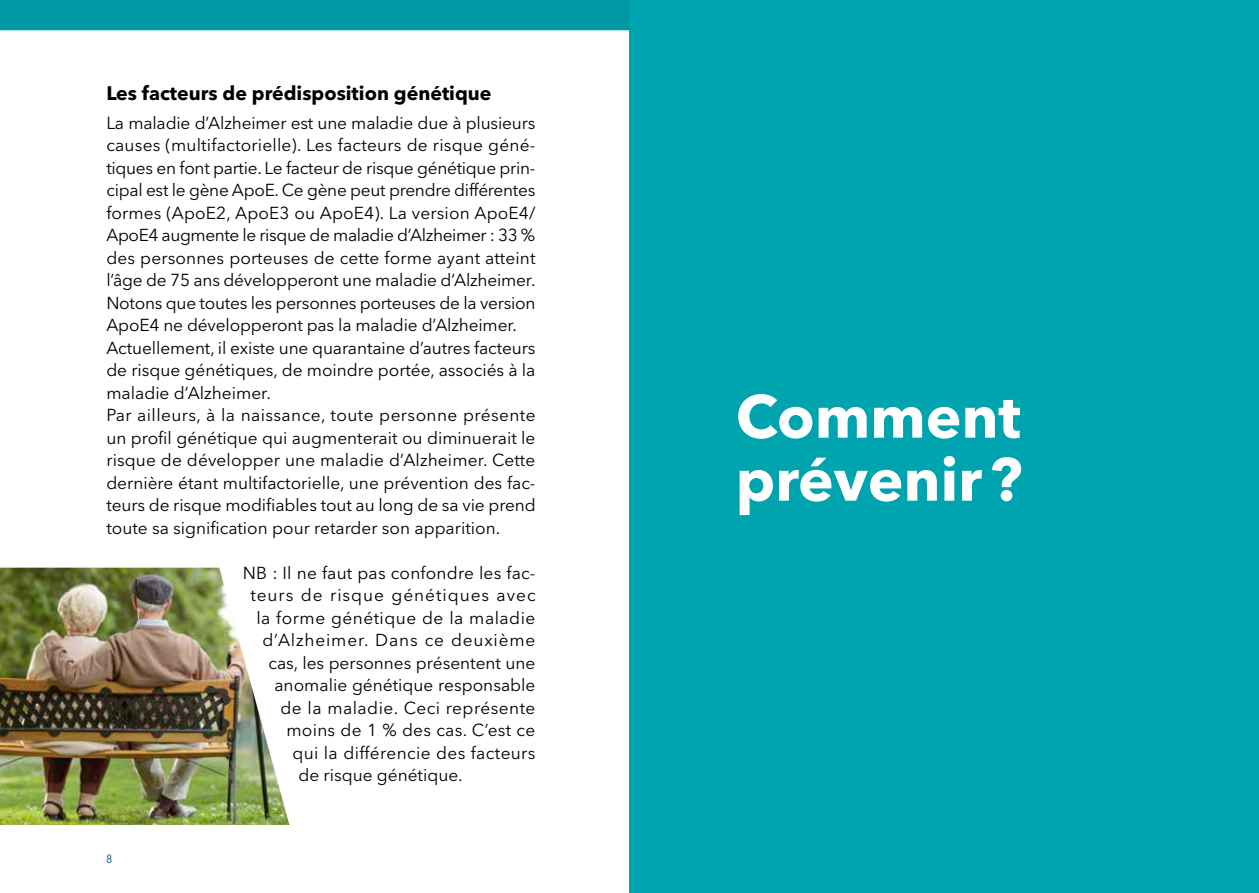
<style>
.page{position:relative;width:1259px;height:893px;background:#fff}
.page>*{position:absolute;margin:0;border:0;box-sizing:border-box;transform-origin:0 0}
.t1{font:700 60px/63px "Avenir Next LT Pro";color:#fff}
.t2{font:700 19.5px "Avenir Next LT Pro";color:#000}
.t3{font:17.25px/22.5px "Avenir Next LT Pro";color:#000}
.t4{font:17.25px "Avenir Next LT Pro";letter-spacing:.055em;color:#000}
.t5{font:17.25px "Avenir Next LT Pro";letter-spacing:.03em;color:#000}
.t6{font:17.25px "Avenir Next LT Pro";letter-spacing:.02em;color:#000}
.t7{font:17.25px "Avenir Next LT Pro";letter-spacing:.05em;color:#000}
.t8{font:17.25px "Avenir Next LT Pro";letter-spacing:.025em;color:#000}
.t9{font:condensed 12px "Avenir Next LT Pro";color:#005066}
</style>
<div class="page">
<div style="left:0;top:0;width:629px;height:30px;background:#0099a6"></div>
<img style="left:0;top:568px;width:289px;height:257px">
<div style="left:629px;top:0;width:630px;height:893px;background:#00a4af"></div>
<p class="t2" style="left:106px;top:81px;width:387px">Les facteurs de prédisposition génétique</p>
<p class="t3" style="left:106px;top:111px;width:431px">La maladie d’Alzheimer est une maladie due à plusieurs causes (multifactorielle). Les facteurs de risque géné&shy;tiques en font partie. Le facteur de risque génétique prin&shy;cipal est le gène ApoE. Ce gène peut prendre différentes formes (ApoE2, ApoE3 ou ApoE4). La version ApoE4/ ApoE4 augmente le risque de maladie d’Alzheimer : 33 % des personnes porteuses de cette forme ayant atteint l’âge de 75 ans développeront une maladie d’Alzheimer.<br>Notons que toutes les personnes porteuses de la version ApoE4 ne développeront pas la maladie d’Alzheimer.<br>Actuellement, il existe une quarantaine d’autres facteurs de risque génétiques, de moindre portée, associés à la maladie d’Alzheimer.<br>Par ailleurs, à la naissance, toute personne présente un profil génétique qui augmenterait ou diminuerait le risque de développer une maladie d’Alzheimer. Cette dernière étant multifactorielle, une prévention des fac&shy;teurs de risque modifiables tout au long de sa vie prend toute sa signification pour retarder son apparition.</p>
<p class="t3" style="left:243px;top:561px;width:294px">NB : Il ne faut pas confondre les fac-</p>
<p class="t4" style="left:250px;top:585px;width:287px">teurs de risque génétiques avec</p>
<p class="t5" style="left:256px;top:607px;width:280px">la forme génétique de la maladie</p>
<p class="t7" style="left:262px;top:630px;width:274px">d’Alzheimer. Dans ce deuxième</p>
<p class="t3" style="left:268px;top:651px;width:269px">cas, les personnes présentent une</p>
<p class="t3" style="left:274px;top:674px;width:263px">anomalie génétique responsable</p>
<p class="t8" style="left:280px;top:697px;width:257px">de la maladie. Ceci représente</p>
<p class="t3" style="left:286px;top:719px;width:250px">moins de 1 % des cas. C’est ce</p>
<p class="t6" style="left:292px;top:742px;width:245px">qui la différencie des facteurs</p>
<p class="t3" style="left:298px;top:764px;width:166px">de risque génétique.</p>
<p class="t9" style="left:106px;top:852px;width:7px">8</p>
<h1 class="t1" style="left:736px;top:385px;width:288px">Comment prévenir?</h1>
</div>
